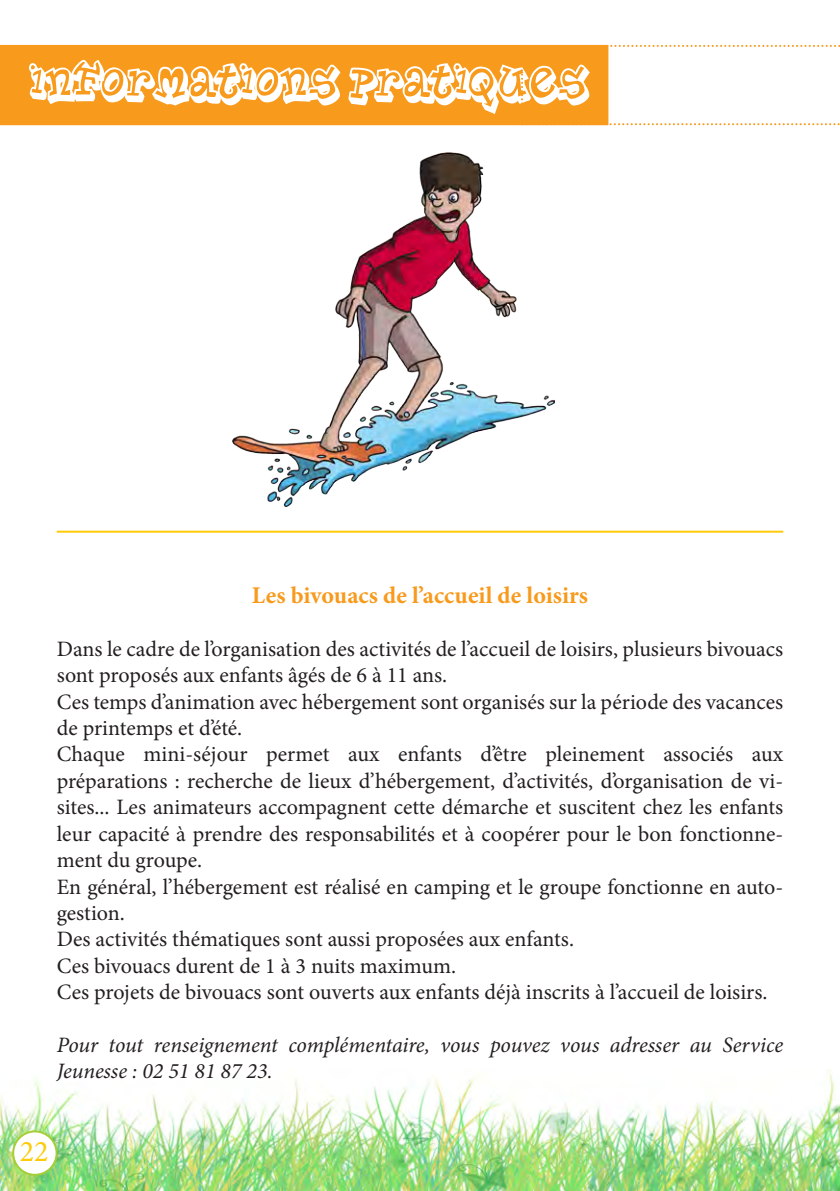
<style>
.page{position:relative;width:840px;height:1191px;background:#fff}
.page>*{position:absolute;margin:0;border:0;box-sizing:border-box;transform-origin:0 0}
.t1{font:50px "Planet Benson Two";color:#fff}
.t2{font:30px "Minion Pro";color:#feca0a}
.t3{font:700 24px "Minion Pro";color:#f89a1c}
.t4{font:22px/26.4px "Minion Pro";color:#231f20}
.t5{font:italic 22px/26.4px "Minion Pro";letter-spacing:-.005em;color:#231f20}
</style>
<div class="page">
<div style="left:0;top:45px;width:520px;height:80px;background:#f89a1c"></div>
<svg style="left:520px;top:45px;width:320px;height:80px"></svg>
<img style="left:0;top:1069px;width:839px;height:122px">
<hr style="left:57px;top:530px;width:725px;height:2px;background:#feca0a">
<img style="left:232px;top:153px;width:322px;height:354px">
<div style="left:13px;top:1131px;width:44px;height:43px;background:#fff;border-radius:50%"></div>
<div style="left:12px;top:1130px;width:46px;height:45px;border:2px solid #a6ce39;border-radius:50%"></div>
<p class="t1" style="left:30px;top:54px;width:559px">INFORMATIONS PRATIQUES</p>
<p class="t3" style="left:252px;top:578px;width:337px">Les bivouacs de l’accueil de loisirs</p>
<p class="t4" style="left:57px;top:635px;width:727px">Dans le cadre de l’organisation des activités de l’accueil de loisirs, plusieurs bivouacs sont proposés aux enfants âgés de 6 à 11 ans.</p>
<p class="t4" style="left:57px;top:688px;width:727px">Ces temps d’animation avec hébergement sont organisés sur la période des vacances de printemps et d’été.</p>
<p class="t4" style="left:57px;top:741px;width:727px;text-align:justify">Chaque mini-séjour permet aux enfants d’être pleinement associés aux préparations : recherche de lieux d’hébergement, d’activités, d’organisation de vi&shy;sites... Les animateurs accompagnent cette démarche et suscitent chez les enfants leur capacité à prendre des responsabilités et à coopérer pour le bon fonctionne&shy;ment du groupe.</p>
<p class="t4" style="left:57px;top:873px;width:727px">En général, l’hébergement est réalisé en camping et le groupe fonctionne en auto&shy;gestion.</p>
<p class="t4" style="left:57px;top:926px;width:518px">Des activités thématiques sont aussi proposées aux enfants.</p>
<p class="t4" style="left:57px;top:952px;width:401px">Ces bivouacs durent de 1 à 3 nuits maximum.</p>
<p class="t4" style="left:57px;top:979px;width:711px">Ces projets de bivouacs sont ouverts aux enfants déjà inscrits à l’accueil de loisirs.</p>
<p class="t5" style="left:57px;top:1031px;width:727px">Pour tout renseignement complémentaire, vous pouvez vous adresser au Service<br>Jeunesse : 02 51 81 87 23.</p>
<p class="t2" style="left:20px;top:1131px;width:30px">22</p>
</div>
